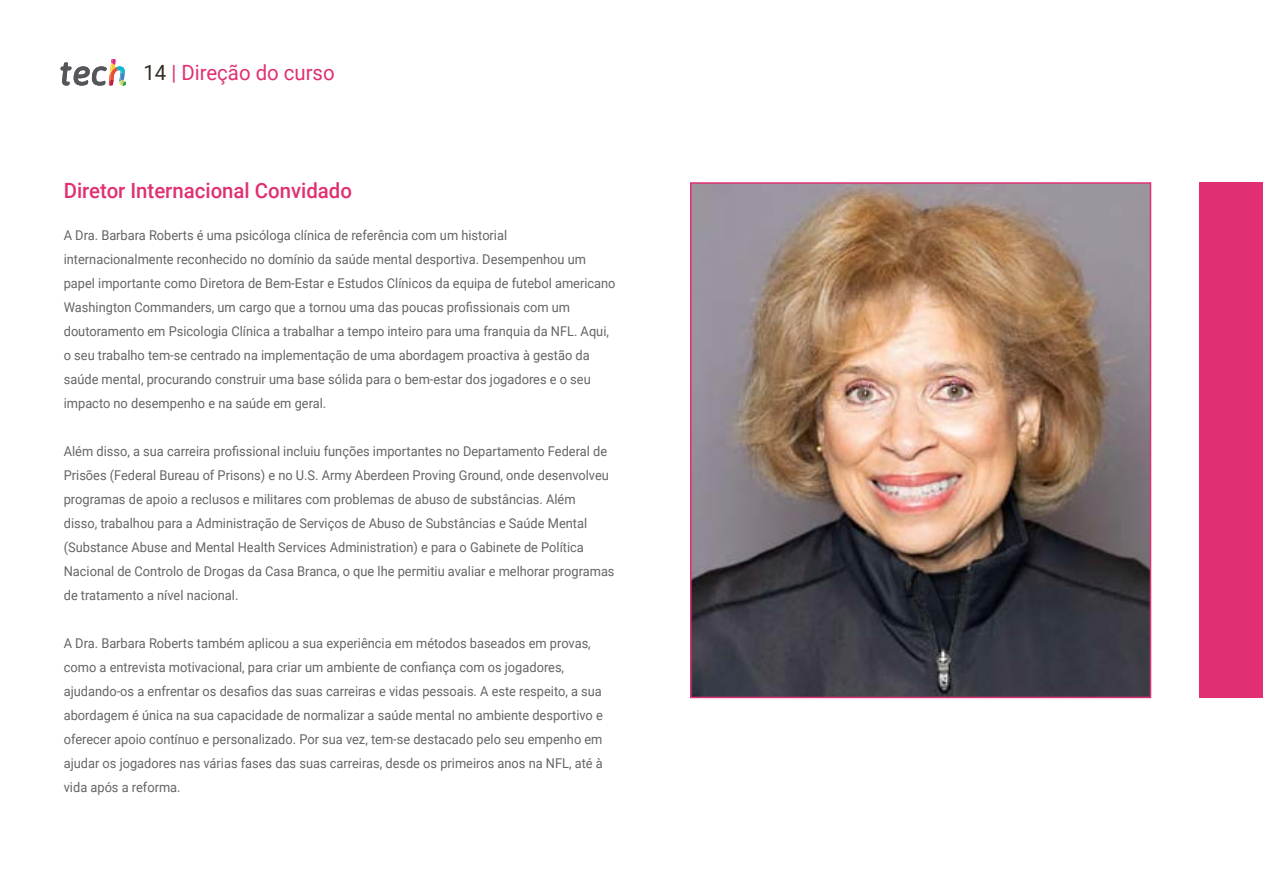
<style>
.page{position:relative;width:1263px;height:893px;background:#fff}
.page>*{position:absolute;margin:0;border:0;box-sizing:border-box;transform-origin:0 0}
.t1{font:500 21px "Roboto";color:#e03073}
.t2{font:21px "Roboto";color:#e03073}
.t3{font:13.5px/24px "Roboto";color:#656565;scale:.95 1}
.s1{color:#312e20}
</style>
<div class="page">
<div style="left:1199px;top:182px;width:64px;height:516px;background:#e03073"></div>
<svg style="left:61px;top:59px;width:65px;height:27px"></svg>
<img style="left:693px;top:185px;width:455px;height:510px">
<div style="left:690px;top:182px;width:461px;height:516px;border:2px solid #e03073"></div>
<h1 class="t2" style="left:144px;top:57px;width:193px"><span class="s1">14</span> | Direção do curso</h1>
<h1 class="t1" style="left:64px;top:176px;width:290px">Diretor Internacional Convidado</h1>
<p class="t3" style="left:64px;top:222px;width:582px">A Dra. Barbara Roberts é uma psicóloga clínica de referência com um historial internacionalmente reconhecido no domínio da saúde mental desportiva. Desempenhou um papel importante como Diretora de Bem-Estar e Estudos Clínicos da equipa de futebol americano Washington Commanders, um cargo que a tornou uma das poucas profissionais com um doutoramento em Psicologia Clínica a trabalhar a tempo inteiro para uma franquia da NFL. Aqui, o seu trabalho tem-se centrado na implementação de uma abordagem proactiva à gestão da saúde mental, procurando construir uma base sólida para o bem-estar dos jogadores e o seu impacto no desempenho e na saúde em geral.</p>
<p class="t3" style="left:64px;top:438px;width:581px">Além disso, a sua carreira profissional incluiu funções importantes no Departamento Federal de Prisões (Federal Bureau of Prisons) e no U.S. Army Aberdeen Proving Ground, onde desenvolveu programas de apoio a reclusos e militares com problemas de abuso de substâncias. Além<br>disso, trabalhou para a Administração de Serviços de Abuso de Substâncias e Saúde Mental (Substance Abuse and Mental Health Services Administration) e para o Gabinete de Política Nacional de Controlo de Drogas da Casa Branca, o que lhe permitiu avaliar e melhorar programas de tratamento a nível nacional.</p>
<p class="t3" style="left:64px;top:630px;width:569px">A Dra. Barbara Roberts também aplicou a sua experiência em métodos baseados em provas, como a entrevista motivacional, para criar um ambiente de confiança com os jogadores, ajudando-os a enfrentar os desafios das suas carreiras e vidas pessoais. A este respeito, a sua abordagem é única na sua capacidade de normalizar a saúde mental no ambiente desportivo e oferecer apoio contínuo e personalizado. Por sua vez, tem-se destacado pelo seu empenho em ajudar os jogadores nas várias fases das suas carreiras, desde os primeiros anos na NFL, até à vida após a reforma.</p>
</div>
